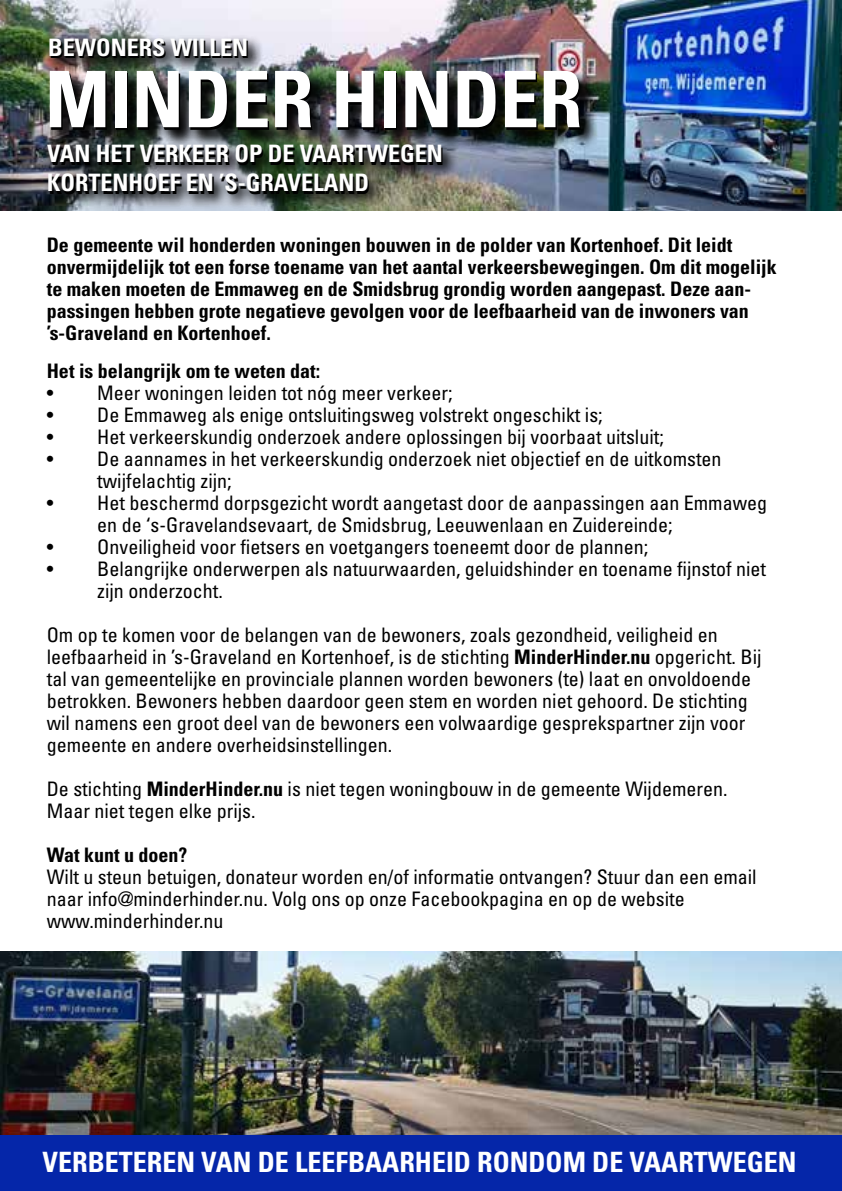
<style>
.page{position:relative;width:842px;height:1191px;background:#fff}
.page>*{position:absolute;margin:0;border:0;box-sizing:border-box;transform-origin:0 0}
.t1{font:700 condensed 78px "Univers";color:#fff}
.t2{font:700 condensed 28px "Univers";color:#fff}
.t3{font:700 condensed 24px/28.8px "Univers";color:#fff}
.t4{font:condensed 20px/22px "Univers";color:#000}
.t5{font:700 condensed 20px/22px "Univers";color:#000}
.s1{font-weight:700}
</style>
<div class="page">
<img style="left:0;top:0;width:842px;height:210px">
<div style="left:44px;top:143px;width:415px;height:67px;background:#000;opacity:.85"></div>
<img style="left:0;top:951px;width:842px;height:184px">
<div style="left:47px;top:69px;width:551px;height:77px;background:#000;opacity:.85"></div>
<div style="left:43px;top:140px;width:415px;height:68px;background:#000;opacity:.85"></div>
<div style="left:0;top:1135px;width:842px;height:56px;background:#0526a9"></div>
<div style="left:44px;top:34px;width:219px;height:38px;background:#000;opacity:.85"></div>
<p class="t3" style="left:48px;top:32px;width:202px">BEWONERS WILLEN</p>
<h1 class="t1" style="left:45px;top:52px;width:539px">MINDER HINDER</h1>
<p class="t3" style="left:47px;top:139px;width:397px">VAN HET VERKEER OP DE VAARTWEGEN<br>KORTENHOEF EN ’S-GRAVELAND</p>
<p class="t5" style="left:47px;top:233px;width:731px">De gemeente wil honderden woningen bouwen in de polder van Kortenhoef. Dit leidt onvermijdelijk tot een forse toename van het aantal verkeersbewegingen. Om dit mogelijk te maken moeten de Emmaweg en de Smidsbrug grondig worden aangepast. Deze aan&shy;passingen hebben grote negatieve gevolgen voor de leefbaarheid van de inwoners van ’s-Graveland en Kortenhoef.</p>
<p class="t5" style="left:47px;top:359px;width:275px">Het is belangrijk om te weten dat:</p>
<p class="t4" style="left:47px;top:381px;width:407px">• Meer woningen leiden tot nóg meer verkeer;</p>
<p class="t4" style="left:47px;top:403px;width:557px">• De Emmaweg als enige ontsluitingsweg volstrekt ongeschikt is;</p>
<p class="t4" style="left:47px;top:425px;width:618px">• Het verkeerskundig onderzoek andere oplossingen bij voorbaat uitsluit;</p>
<p class="t4" style="left:97px;top:447px;width:626px;text-indent:-50px">• De aannames in het verkeerskundig onderzoek niet objectief en de uitkomsten twijfelachtig zijn;</p>
<p class="t4" style="left:97px;top:491px;width:671px;text-indent:-50px">• Het beschermd dorpsgezicht wordt aangetast door de aanpassingen aan Emmaweg en de ‘s-Gravelandsevaart, de Smidsbrug, Leeuwenlaan en Zuidereinde;</p>
<p class="t4" style="left:47px;top:535px;width:603px">• Onveiligheid voor fietsers en voetgangers toeneemt door de plannen;</p>
<p class="t4" style="left:97px;top:557px;width:670px;text-indent:-50px">• Belangrijke onderwerpen als natuurwaarden, geluidshinder en toename fijnstof niet zijn onderzocht.</p>
<p class="t4" style="left:47px;top:623px;width:716px">Om op te komen voor de belangen van de bewoners, zoals gezondheid, veiligheid en leefbaarheid in ’s-Graveland en Kortenhoef, is de stichting <span class="s1">MinderHinder.nu</span> opgericht. Bij tal van gemeentelijke en provinciale plannen worden bewoners (te) laat en onvoldoende betrokken. Bewoners hebben daardoor geen stem en worden niet gehoord. De stichting wil namens een groot deel van de bewoners een volwaardige gesprekspartner zijn voor gemeente en andere overheidsinstellingen.</p>
<p class="t4" style="left:47px;top:777px;width:682px">De stichting <span class="s1">MinderHinder.nu</span> is niet tegen woningbouw in de gemeente Wijdemeren.<br>Maar niet tegen elke prijs.</p>
<p class="t5" style="left:47px;top:843px;width:142px">Wat kunt u doen?</p>
<p class="t4" style="left:47px;top:865px;width:711px">Wilt u steun betuigen, donateur worden en/of informatie ontvangen? Stuur dan een email naar info@minderhinder.nu. Volg ons op onze Facebookpagina en op de website www.minderhinder.nu</p>
<h2 class="t2" style="left:43px;top:1144px;width:755px">VERBETEREN VAN DE LEEFBAARHEID RONDOM DE VAARTWEGEN</h2>
</div>
